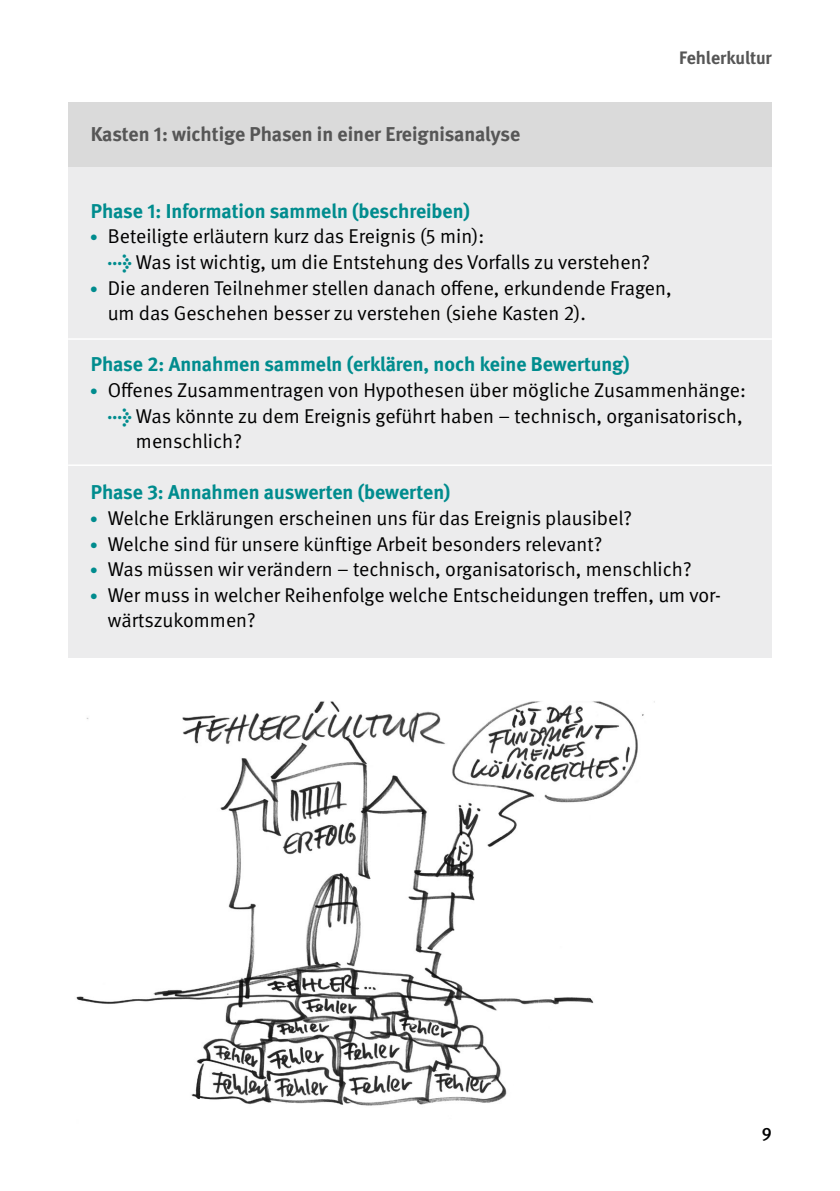
<style>
.page{position:relative;width:840px;height:1191px;background:#fff}
.page>*{position:absolute;margin:0;border:0;box-sizing:border-box;transform-origin:0 0}
._02_Fließtext_10pt_Fließtext{font:20px/25.6px "DGUV Meta";color:#000}
._02_Fließtext_10pt_Fließtext-2{font:700 20px "DGUV Meta";color:#008c8e}
._02_Fließtext_10pt_Fließtext-3{font:700 20px "DGUV Meta";color:#565656}
.t1{font:700 18px "DGUV Meta";letter-spacing:-.005em;color:#565656}
.t2{font:500 18px "DGUV Meta";color:#000}
.s1{font-size:16px;color:#008c8e}
.s2{font-weight:700;color:#008c8e}
</style>
<div class="page">
<div style="left:68px;top:160px;width:703px;height:498px;background:#ececed"></div>
<div style="left:68px;top:102px;width:703px;height:64px;background:#dadada"></div>
<hr style="left:68px;top:338px;width:703px;height:2px;background:#fff">
<hr style="left:68px;top:464px;width:703px;height:2px;background:#fff">
<img style="left:76px;top:701px;width:568px;height:405px">
<p class="_02_Fließtext_10pt_Fließtext-3" style="left:91px;top:122px;width:431px">Kasten 1: wichtige Phasen in einer Ereignisanalyse</p>
<p class="t1" style="left:679px;top:47px;width:94px">Fehlerkultur</p>
<p class="_02_Fließtext_10pt_Fließtext-2" style="left:91px;top:199px;width:380px">Phase 1: Information sammeln (beschreiben)</p>
<p class="_02_Fließtext_10pt_Fließtext" style="left:90px;top:224px;width:396px"><span class="s1">•</span> Beteiligte erläutern kurz das Ereignis (5 min):</p>
<p class="_02_Fließtext_10pt_Fließtext" style="left:108px;top:250px;width:543px"><span class="s2">→</span> Was ist wichtig, um die Entstehung des Vorfalls zu verstehen?</p>
<p class="_02_Fließtext_10pt_Fließtext" style="left:108px;top:275px;width:565px;text-indent:-18px"><span class="s1">•</span> Die anderen Teilnehmer stellen danach offene, erkundende Fragen, um das Geschehen besser zu verstehen (siehe Kasten 2).</p>
<p class="_02_Fließtext_10pt_Fließtext-2" style="left:91px;top:352px;width:540px">Phase 2: Annahmen sammeln (erklären, noch keine Bewertung)</p>
<p class="_02_Fließtext_10pt_Fließtext" style="left:90px;top:378px;width:657px"><span class="s1">•</span> Offenes Zusammentragen von Hypothesen über mögliche Zusammenhänge:</p>
<p class="_02_Fließtext_10pt_Fließtext" style="left:136px;top:403px;width:608px;text-indent:-28px"><span class="s2">→</span> Was könnte zu dem Ereignis geführt haben – technisch, organisatorisch, menschlich?</p>
<p class="_02_Fließtext_10pt_Fließtext-2" style="left:91px;top:480px;width:361px">Phase 3: Annahmen auswerten (bewerten)</p>
<p class="_02_Fließtext_10pt_Fließtext" style="left:90px;top:506px;width:543px"><span class="s1">•</span> Welche Erklärungen erscheinen uns für das Ereignis plausibel?</p>
<p class="_02_Fließtext_10pt_Fließtext" style="left:90px;top:531px;width:513px"><span class="s1">•</span> Welche sind für unsere künftige Arbeit besonders relevant?</p>
<p class="_02_Fließtext_10pt_Fließtext" style="left:90px;top:557px;width:603px"><span class="s1">•</span> Was müssen wir verändern – technisch, organisatorisch, menschlich?</p>
<p class="_02_Fließtext_10pt_Fließtext" style="left:108px;top:582px;width:614px;text-indent:-18px"><span class="s1">•</span> Wer muss in welcher Reihenfolge welche Entscheidungen treffen, um vor&shy;wärtszukommen?</p>
<p class="t2" style="left:761px;top:1123px;width:12px">9</p>
</div>
